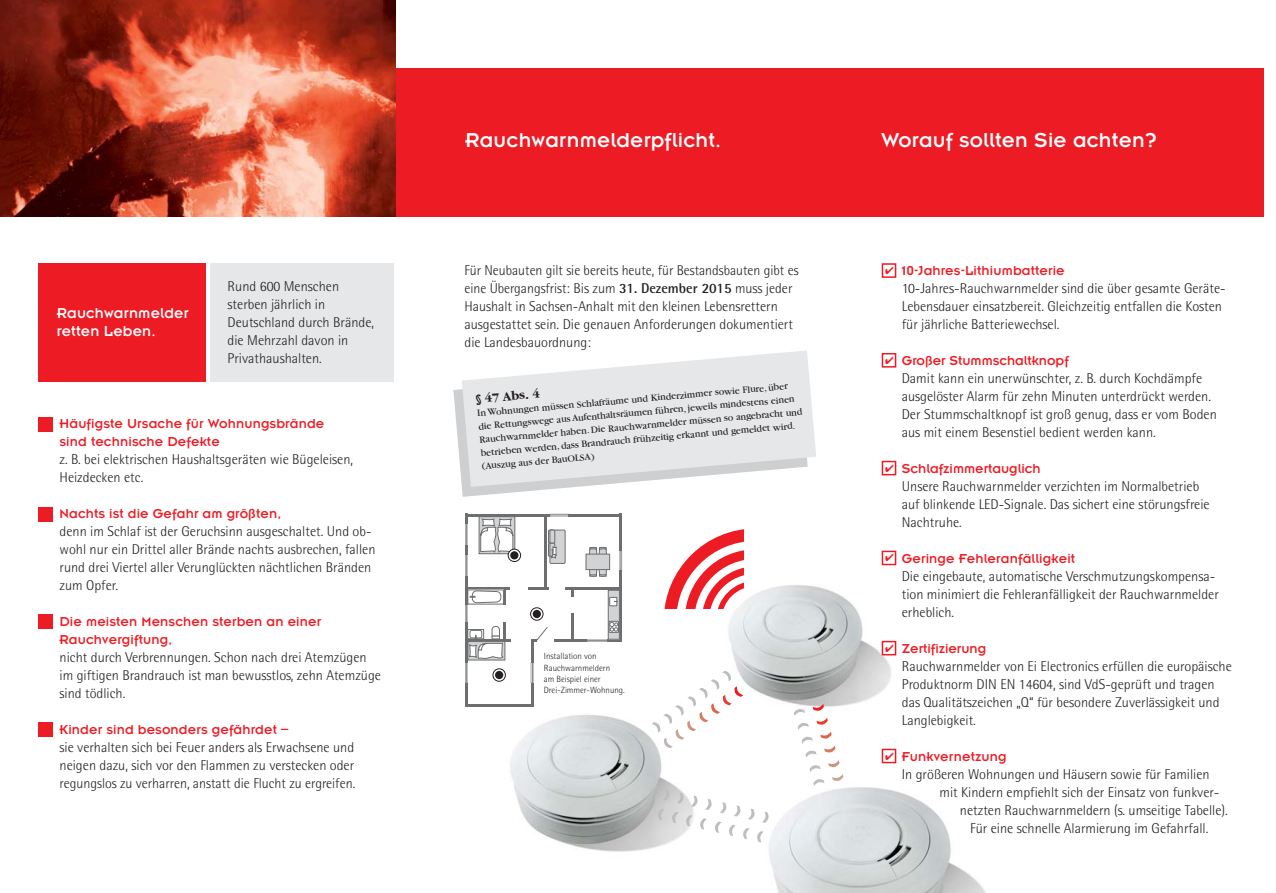
<style>
.page{position:relative;width:1276px;height:893px;background:#fff}
.page>*{position:absolute;margin:0;border:0;box-sizing:border-box;transform-origin:0 0}
.t1{font:22.2px "Insignia LT Std";letter-spacing:.01em;color:#fff}
.t2{font:15.75px/18.6px "Insignia LT Std";letter-spacing:.01em;color:#fff}
.t3{font:300 14.25px/18px "Rotis Semi Sans";color:#231f20}
.t4{font:14.25px/18px "Insignia LT Std";letter-spacing:.01em;color:#ed1c24}
.t5{font:700 13.05px "Garamond";color:#231f20}
.t6{font:10.05px/13.4px "Garamond";color:#231f20}
.t7{font:300 9px/11.2px "Rotis Semi Sans";color:#231f20}
.s1{font-weight:700}
</style>
<div class="page">
<img style="left:769px;top:787px;width:217px;height:106px">
<img style="left:721px;top:582px;width:176px;height:123px">
<img style="left:510px;top:715px;width:169px;height:137px">
<svg style="left:664px;top:529px;width:79px;height:79px"></svg>
<div style="left:0;top:68px;width:1263px;height:149px;background:#ed1c24"></div>
<div style="left:38px;top:417px;width:14px;height:14px;background:#ed1c24"></div>
<div style="left:38px;top:507px;width:14px;height:15px;background:#ed1c24"></div>
<div style="left:38px;top:614px;width:14px;height:15px;background:#ed1c24"></div>
<div style="left:38px;top:722px;width:14px;height:15px;background:#ed1c24"></div>
<div style="left:38px;top:263px;width:168px;height:119px;background:#ed1c24"></div>
<div style="left:210px;top:263px;width:184px;height:119px;background:#e6e7e8"></div>
<svg style="left:481px;top:518px;width:32px;height:1px"></svg>
<div style="left:479px;top:516px;width:36px;height:38px;border:1px solid #6d6e70"></div>
<svg style="left:480px;top:519px;width:33px;height:33px"></svg>
<hr style="left:465px;top:576px;width:3px;height:29px;background:#6d6e70">
<hr style="left:465px;top:683px;width:3px;height:24px;background:#6d6e70">
<hr style="left:531px;top:639px;width:2px;height:23px;background:#6d6e70">
<hr style="left:531px;top:683px;width:2px;height:24px;background:#6d6e70">
<hr style="left:544px;top:514px;width:2px;height:74px;background:#6d6e70">
<hr style="left:619px;top:514px;width:3px;height:37px;background:#6d6e70">
<hr style="left:619px;top:571px;width:3px;height:71px;background:#6d6e70">
<hr style="left:465px;top:514px;width:35px;height:3px;background:#6d6e70">
<hr style="left:500px;top:514px;width:50px;height:3px;background:#6d6e70">
<hr style="left:467px;top:587px;width:43px;height:3px;background:#6d6e70">
<hr style="left:528px;top:587px;width:20px;height:3px;background:#6d6e70">
<hr style="left:565px;top:587px;width:56px;height:3px;background:#6d6e70">
<hr style="left:554px;top:639px;width:33px;height:3px;background:#6d6e70">
<hr style="left:607px;top:639px;width:15px;height:3px;background:#6d6e70">
<hr style="left:467px;top:639px;width:44px;height:3px;background:#6d6e70">
<hr style="left:467px;top:704px;width:66px;height:3px;background:#6d6e70">
<hr style="left:503px;top:589px;width:3px;height:15px;background:#6d6e70">
<hr style="left:503px;top:622px;width:3px;height:17px;background:#6d6e70">
<svg style="left:571px;top:590px;width:2px;height:6px"></svg>
<hr style="left:571px;top:614px;width:2px;height:26px;background:#6d6e70">
<hr style="left:569px;top:514px;width:52px;height:3px;background:#6d6e70">
<div style="left:468px;top:641px;width:37px;height:19px;border:1px solid #6d6e70"></div>
<div style="left:492px;top:668px;width:14px;height:14px;border:1px solid #231f20;border-radius:50%"></div>
<div style="left:608px;top:590px;width:11px;height:49px;background:#d1d3d4"></div>
<div style="left:608px;top:590px;width:11px;height:49px;border:1px solid #6d6e70"></div>
<div style="left:610px;top:597px;width:7px;height:9px;background:#fff"></div>
<div style="left:609px;top:597px;width:8px;height:9px;border:1px solid #6d6e70"></div>
<div style="left:609px;top:621px;width:9px;height:12px;border:1px solid #6d6e70"></div>
<svg style="left:609px;top:622px;width:9px;height:9px"></svg>
<svg style="left:589px;top:570px;width:18px;height:7px"></svg>
<svg style="left:589px;top:547px;width:18px;height:7px"></svg>
<div style="left:586px;top:554px;width:23px;height:16px;background:#d1d3d4"></div>
<div style="left:586px;top:554px;width:24px;height:16px;border:1px solid #6d6e70"></div>
<div style="left:550px;top:530px;width:15px;height:33px;background:#d1d3d4"></div>
<div style="left:550px;top:530px;width:15px;height:34px;border:1px solid #6d6e70"></div>
<div style="left:548px;top:530px;width:5px;height:13px;border:1px solid #6d6e70"></div>
<div style="left:550px;top:530px;width:5px;height:13px;background:#d1d3d4"></div>
<div style="left:550px;top:530px;width:5px;height:13px;border:1px solid #6d6e70"></div>
<div style="left:548px;top:543px;width:5px;height:14px;border:1px solid #6d6e70"></div>
<div style="left:550px;top:543px;width:5px;height:14px;border:1px solid #6d6e70"></div>
<svg style="left:551px;top:547px;width:6px;height:11px"></svg>
<hr style="left:531px;top:662px;width:2px;height:21px;background:#6d6e70">
<svg style="left:532px;top:663px;width:1px;height:20px"></svg>
<svg style="left:465px;top:590px;width:38px;height:93px"></svg>
<svg style="left:465px;top:517px;width:3px;height:59px"></svg>
<hr style="left:550px;top:514px;width:19px;height:3px;background:#6d6e70">
<svg style="left:550px;top:514px;width:18px;height:2px"></svg>
<hr style="left:587px;top:639px;width:21px;height:3px;background:#6d6e70">
<svg style="left:587px;top:640px;width:20px;height:1px"></svg>
<hr style="left:619px;top:551px;width:3px;height:21px;background:#6d6e70">
<svg style="left:620px;top:551px;width:1px;height:19px"></svg>
<svg style="left:533px;top:627px;width:15px;height:15px"></svg>
<svg style="left:530px;top:608px;width:13px;height:12px"></svg>
<div style="left:530px;top:607px;width:13px;height:14px;border:1px solid #231f20;border-radius:50%"></div>
<div style="left:533px;top:610px;width:8px;height:8px;background:#231f20;border-radius:50%"></div>
<svg style="left:508px;top:549px;width:12px;height:13px"></svg>
<div style="left:508px;top:549px;width:13px;height:13px;border:1px solid #231f20;border-radius:50%"></div>
<div style="left:510px;top:551px;width:8px;height:8px;background:#231f20;border-radius:50%"></div>
<div style="left:881px;top:263px;width:15px;height:15px;border:2px solid #ed1c24"></div>
<div style="left:881px;top:353px;width:15px;height:15px;border:2px solid #ed1c24"></div>
<div style="left:881px;top:461px;width:15px;height:14px;border:2px solid #ed1c24"></div>
<div style="left:881px;top:551px;width:15px;height:14px;border:2px solid #ed1c24"></div>
<div style="left:883px;top:642px;width:12px;height:12px;background:#fff"></div>
<div style="left:881px;top:641px;width:15px;height:14px;border:2px solid #ed1c24"></div>
<div style="left:881px;top:749px;width:15px;height:14px;border:2px solid #ed1c24"></div>
<svg style="left:453px;top:389px;width:120px;height:108px"></svg>
<svg style="left:462px;top:350px;width:354px;height:137px;fill:#e6e7e8"></svg>
<svg style="left:642px;top:671px;width:111px;height:86px"></svg>
<svg style="left:793px;top:704px;width:58px;height:89px"></svg>
<svg style="left:657px;top:789px;width:116px;height:60px"></svg>
<img style="left:0;top:0;width:395px;height:217px">
<p class="t2" style="left:57px;top:305px;width:133px">Rauchwarnmelder retten Leben.</p>
<p class="t3" style="left:228px;top:279px;width:148px">Rund 600 Menschen sterben jährlich in<br>Deutschland durch Brände, die Mehrzahl davon in<br>Privathaushalten.</p>
<p class="t4" style="left:60px;top:416px;width:266px">Häufigste Ursache für Wohnungsbrände sind technische Defekte</p>
<p class="t3" style="left:60px;top:452px;width:295px">z. B. bei elektrischen Haushaltsgeräten wie Bügeleisen,<br>Heizdecken etc.</p>
<p class="t4" style="left:60px;top:506px;width:223px">Nachts ist die Gefahr am größten,</p>
<p class="t3" style="left:60px;top:524px;width:317px">denn im Schlaf ist der Geruchsinn ausgeschaltet. Und ob&shy;wohl nur ein Drittel aller Brände nachts ausbrechen, fallen rund drei Viertel aller Verunglückten nächtlichen Bränden zum Opfer.</p>
<p class="t4" style="left:60px;top:614px;width:263px">Die meisten Menschen sterben an einer<br>Rauchvergiftung,</p>
<p class="t3" style="left:60px;top:650px;width:323px">nicht durch Verbrennungen. Schon nach drei Atemzügen im giftigen Brandrauch ist man bewusstlos, zehn Atemzüge sind tödlich.</p>
<p class="t4" style="left:60px;top:722px;width:230px">Kinder sind besonders gefährdet –</p>
<p class="t3" style="left:60px;top:740px;width:297px;text-align:justify">sie verhalten sich bei Feuer anders als Erwachsene und neigen dazu, sich vor den Flammen zu verstecken oder regungslos zu verharren, anstatt die Flucht zu ergreifen.</p>
<h1 class="t1" style="left:465px;top:133px;width:257px">Rauchwarnmelderpflicht.</h1>
<h1 class="t1" style="left:881px;top:133px;width:278px">Worauf sollten Sie achten?</h1>
<p class="t3" style="left:464px;top:262px;width:335px">Für Neubauten gilt sie bereits heute, für Bestandsbauten gibt es eine Übergangsfrist: Bis zum <span class="s1">31. Dezember 2015</span> muss jeder Haushalt in Sachsen-Anhalt mit den kleinen Lebensrettern ausgestattet sein. Die genauen Anforderungen dokumentiert die Landesbauordnung:</p>
<p class="t6" style="left:477px;top:407px;width:325px;rotate:-5deg">In Wohnungen müssen Schlafräume und Kinderzimmer sowie Flure, über die Rettungswege aus Aufenthaltsräumen führen, jeweils mindestens einen Rauchwarnmelder haben. Die Rauchwarnmelder müssen so angebracht und betrieben werden, dass Brandrauch frühzeitig erkannt und gemeldet wird. (Auszug aus der BauOLSA)</p>
<p class="t5" style="left:475px;top:394px;width:65px;rotate:-5deg">§ 47 Abs. 4</p>
<p class="t7" style="left:544px;top:652px;width:82px">Installation von<br>Rauchwarnmeldern<br>am Beispiel einer<br>Drei-Zimmer-Wohnung.</p>
<p class="t4" style="left:902px;top:262px;width:164px">10-Jahres-Lithiumbatterie</p>
<p class="t3" style="left:902px;top:280px;width:325px">10-Jahres-Rauchwarnmelder sind die über gesamte Geräte-<br>Lebensdauer einsatzbereit. Gleichzeitig entfallen die Kosten für jährliche Batteriewechsel.</p>
<p class="t4" style="left:902px;top:352px;width:168px">Großer Stummschaltknopf</p>
<p class="t3" style="left:902px;top:370px;width:317px">Damit kann ein unerwünschter, z. B. durch Kochdämpfe ausgelöster Alarm für zehn Minuten unterdrückt werden.<br>Der Stummschaltknopf ist groß genug, dass er vom Boden aus mit einem Besenstiel bedient werden kann.</p>
<p class="t4" style="left:902px;top:460px;width:140px">Schlafzimmertauglich</p>
<p class="t3" style="left:902px;top:478px;width:309px">Unsere Rauchwarnmelder verzichten im Normalbetrieb auf blinkende LED-Signale. Das sichert eine störungsfreie<br>Nachtruhe.</p>
<p class="t4" style="left:902px;top:550px;width:175px">Geringe Fehleranfälligkeit</p>
<p class="t3" style="left:902px;top:568px;width:318px">Die eingebaute, automatische Verschmutzungskompensa&shy;tion minimiert die Fehleranfälligkeit der Rauchwarnmelder erheblich.</p>
<p class="t4" style="left:902px;top:640px;width:86px">Zertifizierung</p>
<p class="t3" style="left:902px;top:658px;width:331px">Rauchwarnmelder von Ei Electronics erfüllen die europäische Produktnorm DIN EN 14604, sind VdS-geprüft und tragen das Qualitätszeichen „Q“ für besondere Zuverlässigkeit und Langlebigkeit.</p>
<p class="t4" style="left:902px;top:748px;width:106px">Funkvernetzung</p>
<p class="t3" style="left:902px;top:766px;width:309px">In größeren Wohnungen und Häusern sowie für Familien</p>
<p class="t3" style="left:939px;top:784px;width:281px">mit Kindern empfiehlt sich der Einsatz von funkver-</p>
<p class="t3" style="left:960px;top:802px;width:269px">netzten Rauchwarnmeldern (s. umseitige Tabelle).</p>
<p class="t3" style="left:970px;top:820px;width:240px">Für eine schnelle Alarmierung im Gefahrfall.</p>
</div>
